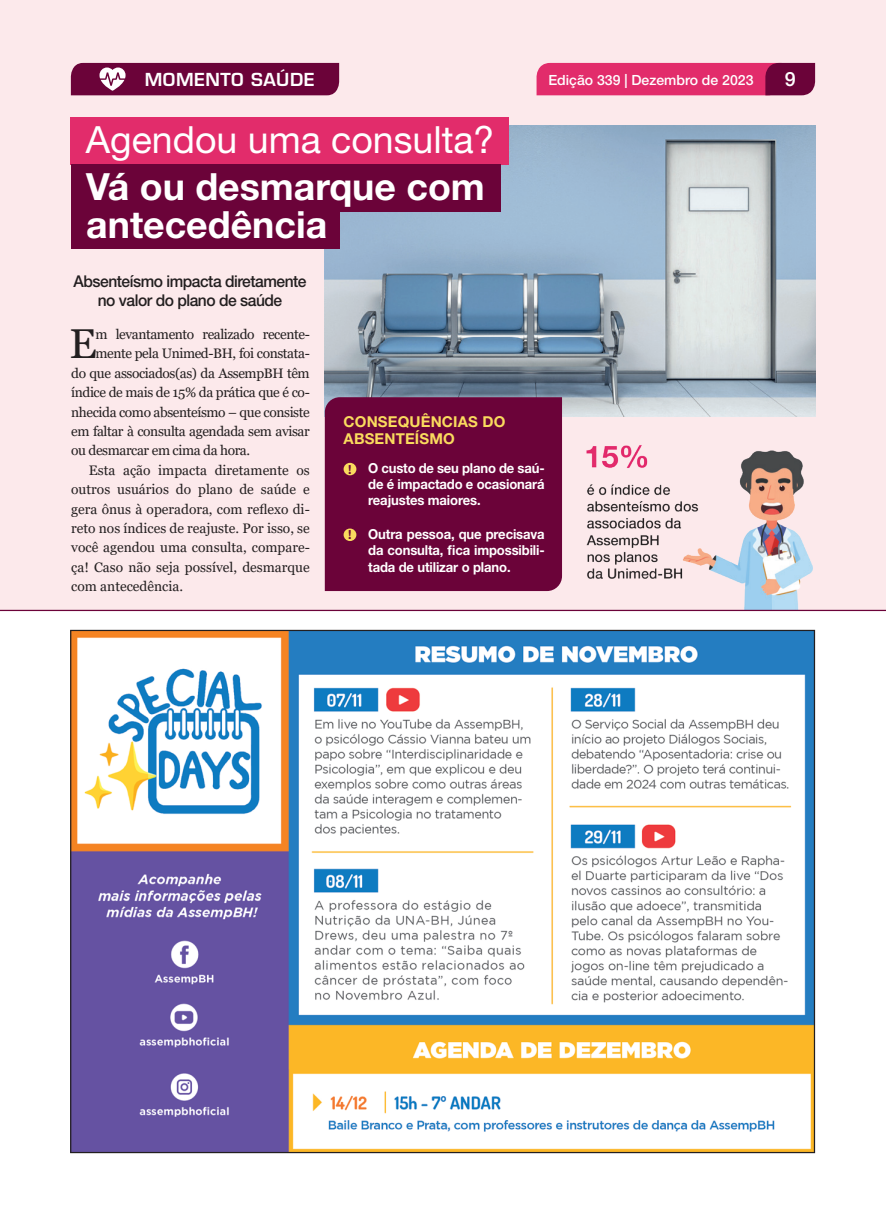
<style>
.page{position:relative;width:886px;height:1223px;background:#fff}
.page>*{position:absolute;margin:0;border:0;box-sizing:border-box;transform-origin:0 0}
.Corpo_texto{font:41.75px "Georgia";color:#231f20}
.título_materia{font:700 37.5px "Helvetica Neue LT Std";color:#fff}
.título_materia-2{font:37.5px "Helvetica Neue LT Std";color:#fff}
.t1{font:500 19.62px "Helvetica Neue LT Std";color:#fff}
.t2{font:600 17.5px "Eurostile LT Std";letter-spacing:.03em;color:#fff}
.subtitulo_materia{font:500 16.25px/19.5px "Helvetica Neue LT Std";letter-spacing:-.03em;color:#231f20;text-align:center;scale:.96 1}
.t3{font:700 15px/16.2px "Helvetica Neue LT Std";letter-spacing:.01em;color:#fadb5e}
.t4{font:500 14px "Helvetica Neue LT Std";color:#fff}
.Corpo_texto-2{font:13.75px/19.4px "Georgia";letter-spacing:-.03em;color:#231f20;text-align:justify}
.t5{font:700 13.75px/16.2px "Helvetica Neue LT Std";letter-spacing:-.01em;color:#fff;text-align:justify;scale:.95 1}
.t6{font:700 12.5px "Helvetica Neue LT Std";color:#6b0339}
</style>
<div class="page">
<div style="left:0;top:0;width:886px;height:610px;background:#fce9eb"></div>
<svg style="left:536px;top:63px;width:279px;height:32px;background:#ce2663"></svg>
<img style="left:72px;top:632px;width:741px;height:519px">
<img style="left:325px;top:126px;width:490px;height:290px">
<div style="left:71px;top:117px;width:438px;height:48px;background:#e22c6b"></div>
<div style="left:71px;top:165px;width:429px;height:47px;background:#6b0339"></div>
<div style="left:71px;top:203px;width:269px;height:46px;background:#6b0339"></div>
<div style="left:325px;top:397px;width:237px;height:194px;background:#6b0339"></div>
<div style="left:344px;top:463px;width:12px;height:12px;background:#fadb5e;border-radius:50%"></div>
<div style="left:344px;top:528px;width:12px;height:13px;background:#fadb5e;border-radius:50%"></div>
<img style="left:578px;top:445px;width:237px;height:165px">
<div style="left:71px;top:63px;width:268px;height:32px;background:#6b0339"></div>
<hr style="left:0;top:610px;width:886px;height:1px;background:#6b0339">
<p class="t2" style="left:145px;top:68px;width:171px">MOMENTO SAÚDE</p>
<p class="título_materia-2" style="left:86px;top:117px;width:410px">Agendou uma consulta?</p>
<p class="título_materia" style="left:86px;top:163px;width:400px">Vá ou desmarque com</p>
<p class="título_materia" style="left:86px;top:201px;width:242px">antecedência</p>
<p class="t4" style="left:548px;top:72px;width:207px">Edição 339 | Dezembro de 2023</p>
<p class="t1" style="left:785px;top:68px;width:12px">9</p>
<p class="subtitulo_materia" style="left:73px;top:271px;width:244px">Absenteísmo impacta diretamente no valor do plano de saúde</p>
<p class="Corpo_texto" style="left:69px;top:319px;width:29px">E</p>
<p class="Corpo_texto-2" style="left:95px;top:325px;width:216px">m levantamento realizado recente-</p>
<p class="Corpo_texto-2" style="left:95px;top:344px;width:216px">mente pela Unimed-BH, foi constata-</p>
<p class="Corpo_texto-2" style="left:71px;top:364px;width:240px">do que associados(as) da AssempBH têm</p>
<p class="Corpo_texto-2" style="left:71px;top:383px;width:240px">índice de mais de 15% da prática que é co-</p>
<p class="Corpo_texto-2" style="left:71px;top:402px;width:240px">nhecida como absenteísmo – que consiste</p>
<p class="Corpo_texto-2" style="left:71px;top:422px;width:240px">em faltar à consulta agendada sem avisar</p>
<p class="Corpo_texto-2" style="left:71px;top:441px;width:180px">ou desmarcar em cima da hora.</p>
<p class="Corpo_texto-2" style="left:71px;top:460px;width:240px;text-indent:18px">Esta ação impacta diretamente os outros usuários do plano de saúde e gera ônus à operadora, com reflexo di&shy;reto nos índices de reajuste. Por isso, se você agendou uma consulta, compare&shy;ça! Caso não seja possível, desmarque com antecedência.</p>
<p class="t3" style="left:344px;top:413px;width:163px">CONSEQUÊNCIAS DO<br>ABSENTEÍSMO</p>
<p class="t6" style="left:348px;top:461px;width:5px">!</p>
<p class="t5" style="left:368px;top:459px;width:187px">O custo de seu plano de saú&shy;de é impactado e ocasionará reajustes maiores.</p>
<p class="t5" style="left:368px;top:526px;width:187px">Outra pessoa, que precisava da consulta, fica impossibili&shy;tada de utilizar o plano.</p>
<p class="t6" style="left:348px;top:527px;width:5px">!</p>
</div>
